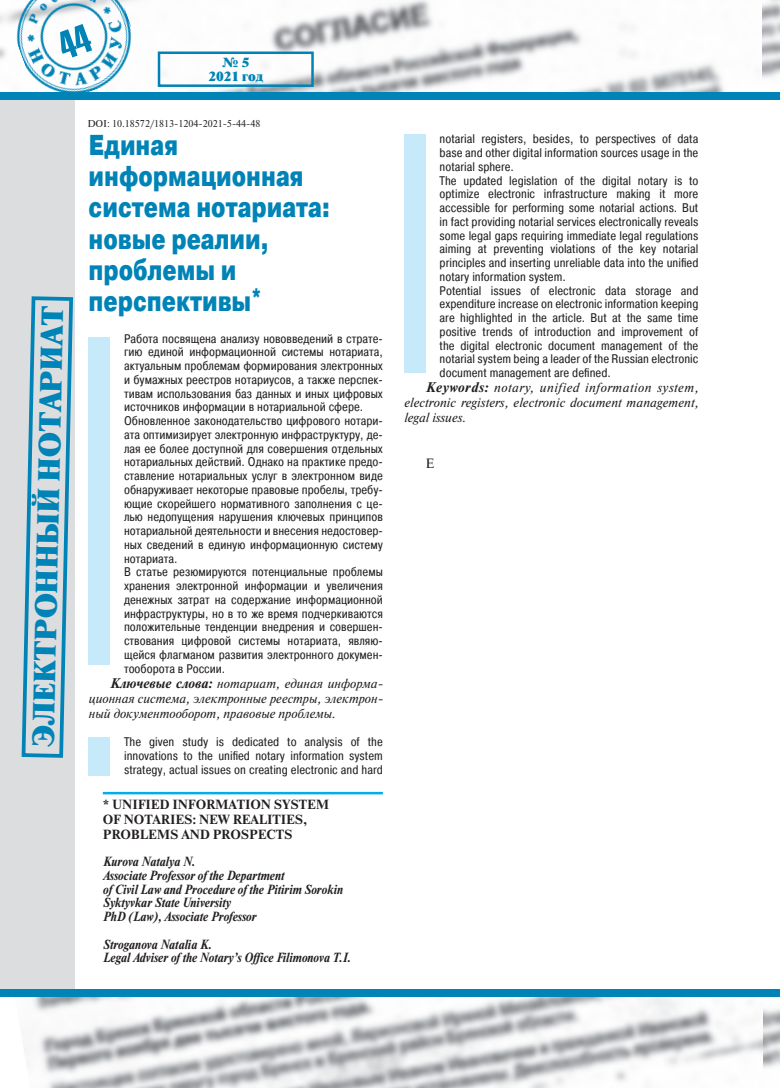
<style>
.page{position:relative;width:780px;height:1088px;background:#fff}
.page>*{position:absolute;margin:0;border:0;box-sizing:border-box;transform-origin:0 0}
.t1{font:900 28.75px/31.2px "Pragmatica Cond";color:#0083b6;scale:.85 1}
.t2{font:28.75px "Newton XC";color:#0083b6}
.t3{font:13.5px "Newton C";color:#231f20}
.t4{font:italic 13.12px/15px "Newton C";color:#231f20;text-align:justify}
.t5{font:12.5px/13.8px "Pragmatica Cond";color:#231f20}
.t6{font:italic 700 12.5px/13.8px "Newton C";color:#231f20;scale:.9 1}
.t7{font:700 12.5px/15px "Newton C";color:#231f20}
.t8{font:12.5px/13.8px "Newton XC";color:#0083b6;text-align:center}
.t9{font:10px "Newton C";color:#231f20}
.s1{font-weight:700}
</style>
<div class="page">
<img style="left:0;top:0;width:780px;height:93px">
<img style="left:24px;top:997px;width:756px;height:91px">
<div style="left:0;top:97px;width:74px;height:892px;background:#dcdddf"></div>
<div style="left:762px;top:93px;width:18px;height:7px;background:#0083b6"></div>
<svg style="left:156px;top:50px;width:159px;height:38px"></svg>
<div style="left:0;top:93px;width:762px;height:7px;background:#0083b6"></div>
<img style="left:2px;top:0;width:145px;height:109px">
<div style="left:0;top:989px;width:780px;height:8px;background:#0083b6"></div>
<svg style="left:21px;top:294px;width:54px;height:466px"></svg>
<hr style="left:103px;top:792px;width:280px;height:2px;background:#00aeef">
<div style="left:89px;top:337px;width:21px;height:327px;background:#c6eafa"></div>
<div style="left:404px;top:135px;width:21px;height:238px;background:#c6eafa"></div>
<div style="left:89px;top:738px;width:21px;height:38px;background:#c6eafa"></div>
<svg style="left:55px;top:23px;width:39px;height:37px"></svg>
<h1 class="t2" style="left:27px;top:747px;width:443px;rotate:-89deg">ЭЛЕКТРОННЫЙ НОТАРИАТ</h1>
<p class="t8" style="left:208px;top:56px;width:56px">№ 5<br>2021 год</p>
<p class="t9" style="left:87px;top:120px;width:175px">DOI: 10.18572/1813-1204-2021-5-44-48</p>
<h1 class="t1" style="left:89px;top:130px;width:285px">Единая информационная система нотариата: новые реалии, проблемы и перспективы*</h1>
<p class="t5" style="left:124px;top:332px;width:260px">Работа посвящена анализу нововведений в страте&shy;гию единой информационной системы нотариата, актуальным проблемам формирования электронных и бумажных реестров нотариусов, а также перспек&shy;тивам использования баз данных и иных цифровых источников информации в нотариальной сфере.<br>Обновленное законодательство цифрового нотари&shy;ата оптимизирует электронную инфраструктуру, де&shy;лая ее более доступной для совершения отдельных нотариальных действий. Однако на практике предо&shy;ставление нотариальных услуг в электронном виде обнаруживает некоторые правовые пробелы, требу&shy;ющие скорейшего нормативного заполнения с це&shy;лью недопущения нарушения ключевых принципов нотариальной деятельности и внесения недостовер&shy;ных сведений в единую информационную систему нотариата.<br>В статье резюмируются потенциальные проблемы хранения электронной информации и увеличения денежных затрат на содержание информационной инфраструктуры, но в то же время подчеркиваются положительные тенденции внедрения и совершен&shy;ствования цифровой системы нотариата, являю&shy;щейся флагманом развития электронного докумен&shy;тооборота в России.</p>
<p class="t4" style="left:89px;top:677px;width:296px;text-indent:21px"><span class="s1">Ключевые слова:</span> нотариат, единая информа&shy;ционная система, электронные реестры, электрон&shy;ный документооборот, правовые проблемы.</p>
<p class="t5" style="left:124px;top:736px;width:260px;text-align:justify">The given study is dedicated to analysis of the innovations to the unified notary information system strategy, actual issues on creating electronic and hard</p>
<p class="t7" style="left:103px;top:798px;width:228px">* UNIFIED INFORMATION SYSTEM<br>OF NOTARIES: NEW REALITIES,<br>PROBLEMS AND PROSPECTS</p>
<p class="t6" style="left:103px;top:856px;width:268px">Kurova Natalya N.<br>Associate Professor of the Department<br>of Civil Law and Procedure of the Pitirim Sorokin Syktyvkar State University<br>PhD (Law), Associate Professor</p>
<p class="t6" style="left:103px;top:938px;width:277px">Stroganova Natalia K.<br>Legal Adviser of the Notary’s Office Filimonova T.I.</p>
<p class="t5" style="left:439px;top:133px;width:260px">notarial registers, besides, to perspectives of data base and other digital information sources usage in the notarial sphere.<br>The updated legislation of the digital notary is to optimize electronic infrastructure making it more accessible for performing some notarial actions. But in fact providing notarial services electronically reveals some legal gaps requiring immediate legal regulations aiming at preventing violations of the key notarial principles and inserting unreliable data into the unified notary information system.<br>Potential issues of electronic data storage and expenditure increase on electronic information keeping are highlighted in the article. But at the same time positive trends of introduction and improvement of the digital electronic document management of the notarial system being a leader of the Russian electronic document management are defined.</p>
<p class="t4" style="left:404px;top:382px;width:296px;text-indent:21px"><span class="s1">Keywords:</span> notary, unified information system, electronic registers, electronic document management, legal issues.</p>
<p class="t3" style="left:425px;top:459px;width:10px">Е</p>
</div>
